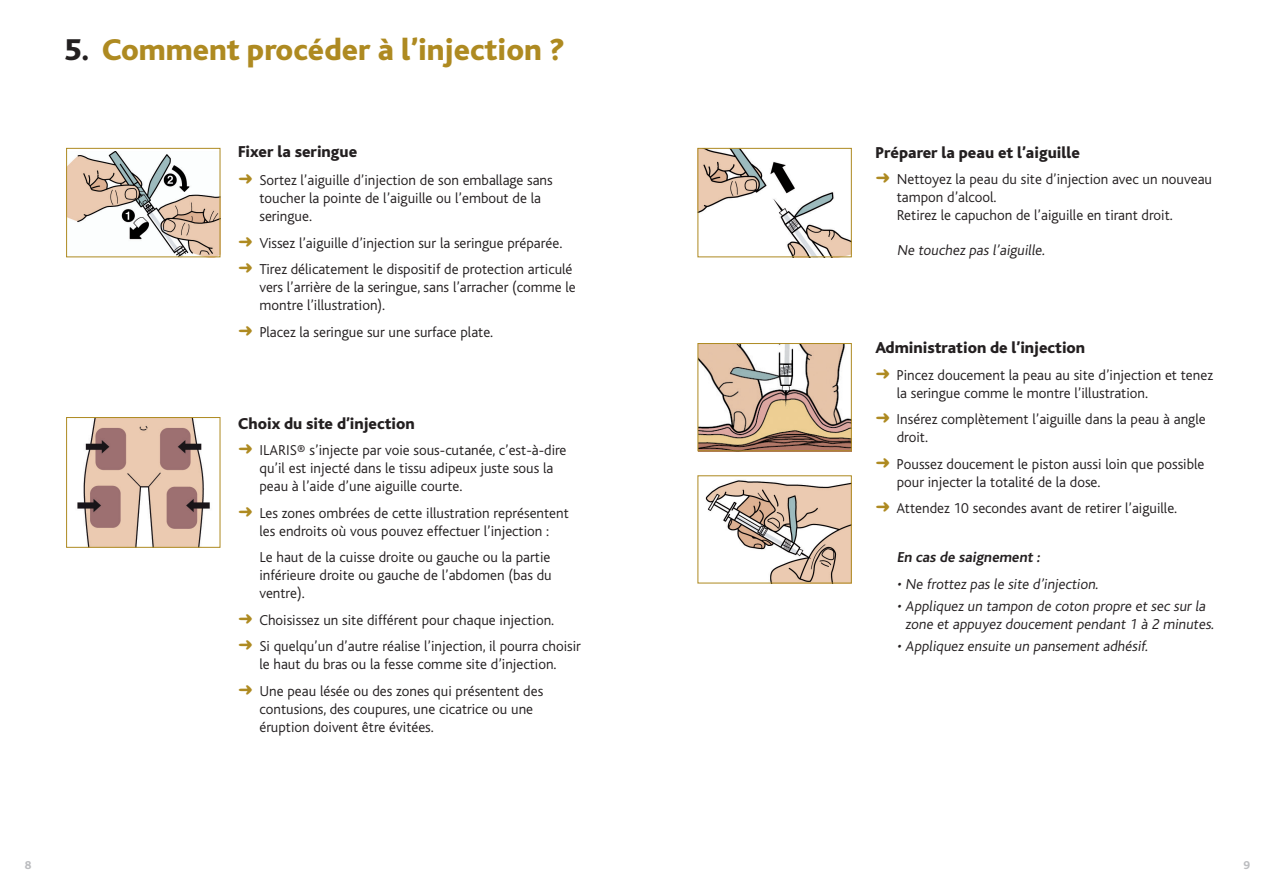
<style>
.page{position:relative;width:1276px;height:893px;background:#fff}
.page>*{position:absolute;margin:0;border:0;box-sizing:border-box;transform-origin:0 0}
.t1{font:800 31.5px "Bliss";color:#ae8a21}
.t2{font:800 16.5px "Bliss";color:#231f20}
.t3{font:300 15px/18px "Bliss";color:#231f20}
.t4{font:700 15px "Bliss";color:#231f20}
.t5{font:800 12px "Bliss";color:#bcbdc0}
.s1{color:#231f20}
.s2{font-family:"Distro Bats";font-weight:400;font-size:16.5px;color:#ae8a21}
</style>
<div class="page">
<img style="left:77px;top:419px;width:133px;height:127px">
<img style="left:68px;top:152px;width:153px;height:105px">
<img style="left:699px;top:150px;width:150px;height:105px">
<img style="left:705px;top:480px;width:144px;height:101px">
<img style="left:699px;top:345px;width:150px;height:104px">
<div style="left:697px;top:148px;width:154px;height:109px;border:1px solid #ae8a21"></div>
<div style="left:66px;top:148px;width:154px;height:109px;border:1px solid #ae8a21"></div>
<div style="left:697px;top:343px;width:154px;height:108px;border:1px solid #ae8a21"></div>
<div style="left:66px;top:417px;width:154px;height:131px;border:1px solid #ae8a21"></div>
<h1 class="t1" style="left:64px;top:34px;width:502px"><span class="s1">5.</span> Comment procéder à l’injection ?</h1>
<p class="t2" style="left:238px;top:143px;width:121px">Fixer la seringue</p>
<p class="t3" style="left:259px;top:172px;width:295px;text-indent:-21px"><span class="s2">v</span> Sortez l’aiguille d’injection de son emballage sans toucher la pointe de l’aiguille ou l’embout de la seringue.</p>
<p class="t3" style="left:238px;top:230px;width:336px;line-height:26.5px"><span class="s2">v</span> Vissez l’aiguille d’injection sur la seringue préparée. <span class="s2">v</span> Tirez délicatement le dispositif de protection articulé</p>
<p class="t3" style="left:259px;top:279px;width:318px">vers l’arrière de la seringue, sans l’arracher (comme le montre l’illustration).</p>
<p class="t3" style="left:238px;top:323px;width:256px"><span class="s2">v</span> Placez la seringue sur une surface plate.</p>
<p class="t2" style="left:238px;top:415px;width:178px">Choix du site d’injection</p>
<p class="t3" style="left:259px;top:442px;width:309px;text-indent:-21px"><span class="s2">v</span> ILARIS® s’injecte par voie sous-cutanée, c’est-à-dire qu’il est injecté dans le tissu adipeux juste sous la peau à l’aide d’une aiguille courte.</p>
<p class="t3" style="left:238px;top:504px;width:332px;text-align:center"><span class="s2">v</span> Les zones ombrées de cette illustration représentent les endroits où vous pouvez effectuer l’injection :</p>
<p class="t3" style="left:259px;top:549px;width:294px;text-align:justify">Le haut de la cuisse droite ou gauche ou la partie inférieure droite ou gauche de l’abdomen (bas du ventre).</p>
<p class="t3" style="left:238px;top:607px;width:344px;line-height:26.5px"><span class="s2">v</span> Choisissez un site différent pour chaque injection.<br><span class="s2">v</span> Si quelqu’un d’autre réalise l’injection, il pourra choisir</p>
<p class="t3" style="left:238px;top:651px;width:320px;line-height:26.5px;text-indent:21px">le haut du bras ou la fesse comme site d’injection. <span class="s2">v</span> Une peau lésée ou des zones qui présentent des</p>
<p class="t3" style="left:259px;top:700px;width:275px">contusions, des coupures, une cicatrice ou une éruption doivent être évitées.</p>
<p class="t2" style="left:875px;top:144px;width:206px">Préparer la peau et l’aiguille</p>
<p class="t3" style="left:896px;top:170px;width:317px;text-indent:-21px"><span class="s2">v</span> Nettoyez la peau du site d’injection avec un nouveau tampon d’alcool.<br>Retirez le capuchon de l’aiguille en tirant droit.</p>
<p class="t3" style="left:896px;top:241px;width:152px">Ne touchez pas l’aiguille.</p>
<p class="t2" style="left:875px;top:339px;width:211px">Administration de l’injection</p>
<p class="t3" style="left:896px;top:366px;width:318px;text-indent:-21px"><span class="s2">v</span> Pincez doucement la peau au site d’injection et tenez la seringue comme le montre l’illustration.</p>
<p class="t3" style="left:896px;top:411px;width:310px;text-indent:-21px"><span class="s2">v</span> Insérez complètement l’aiguille dans la peau à angle droit.</p>
<p class="t3" style="left:896px;top:455px;width:309px;text-indent:-21px"><span class="s2">v</span> Poussez doucement le piston aussi loin que possible pour injecter la totalité de la dose.</p>
<p class="t3" style="left:875px;top:500px;width:303px"><span class="s2">v</span> Attendez 10 secondes avant de retirer l’aiguille.</p>
<p class="t4" style="left:896px;top:549px;width:147px">En cas de saignement :</p>
<p class="t3" style="left:896px;top:575px;width:205px">• Ne frottez pas le site d’injection.</p>
<p class="t3" style="left:896px;top:597px;width:321px;text-align:center">• Appliquez un tampon de coton propre et sec sur la zone et appuyez doucement pendant 1 à 2 minutes.</p>
<p class="t3" style="left:896px;top:637px;width:255px">• Appliquez ensuite un pansement adhésif.</p>
<p class="t5" style="left:25px;top:859px;width:8px">8</p>
<p class="t5" style="left:1243px;top:859px;width:8px">9</p>
</div>
